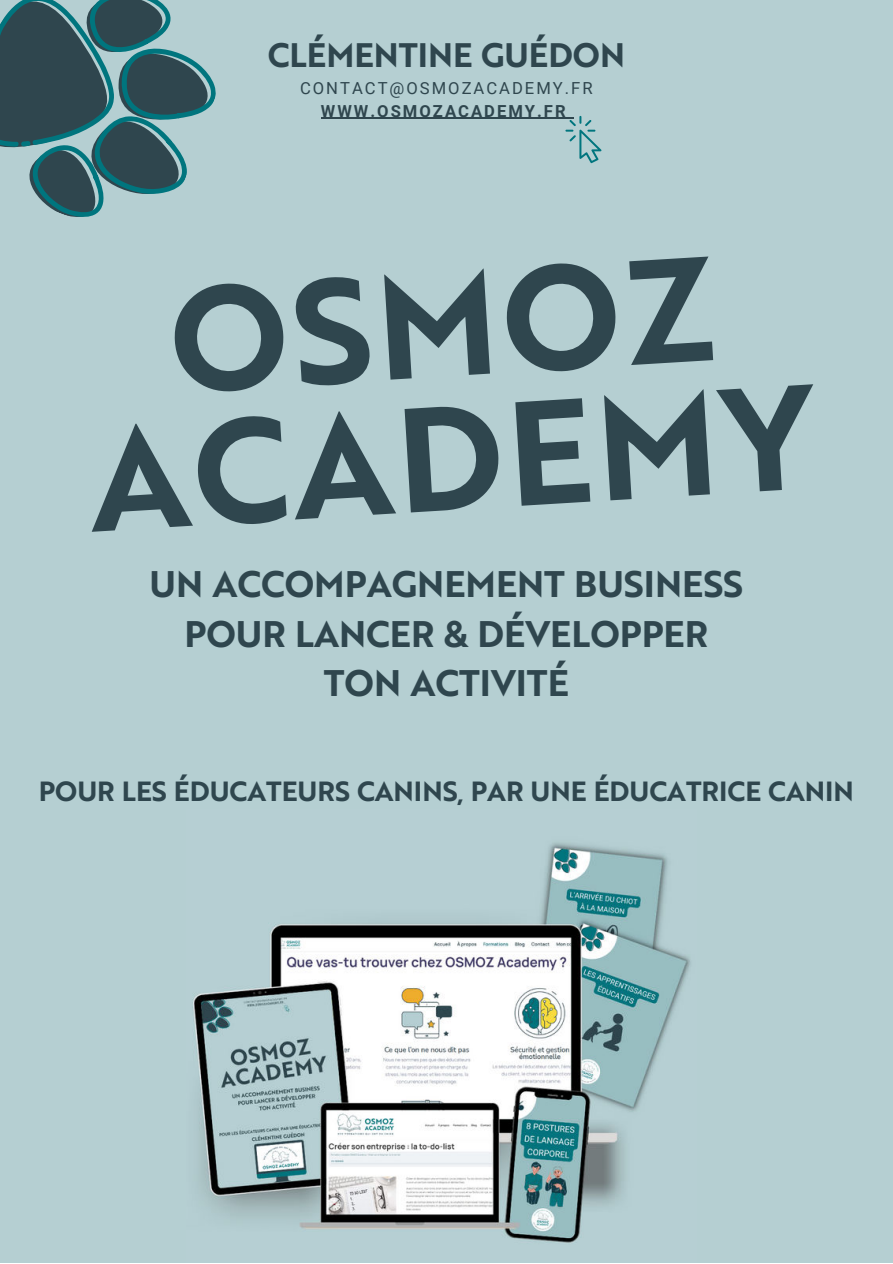
<style>
.page{position:relative;width:893px;height:1264px;background:#fff}
.page>*{position:absolute;margin:0;border:0;box-sizing:border-box;transform-origin:0 0}
.t1{font:143.85px/133.6px "Brother 1816 Bold";color:#2f464e;text-align:center}
.t2{font:36px/49.5px "Brother 1816 Bold";color:#2f464e;text-align:center}
.t3{font:33px "Brother 1816 Bold";color:#2f464e}
.t4{font:27px "Brother 1816 Bold";color:#2f464e}
.t5{font:16.65px "Roboto";letter-spacing:.12em;color:#2f464e}
.t6{font:700 16.65px "Roboto";letter-spacing:.12em;color:#2f464e}
</style>
<div class="page">
<div style="left:0;top:0;width:892px;height:1262px;background:#b5cfd2"></div>
<svg style="left:0;top:0;width:216px;height:217px"></svg>
<img style="left:193px;top:843px;width:498px;height:400px">
<hr style="left:321px;top:118px;width:246px;height:1px;background:#2f464e">
<svg style="left:565px;top:116px;width:36px;height:47px"></svg>
<p class="t3" style="left:268px;top:30px;width:358px">CLÉMENTINE GUÉDON</p>
<p class="t5" style="left:300px;top:77px;width:294px">CONTACT@OSMOZACADEMY.FR</p>
<p class="t6" style="left:321px;top:99px;width:246px">WWW.OSMOZACADEMY.FR</p>
<h1 class="t1" style="left:79px;top:272px;width:726px;rotate:-3deg">OSMOZ<br>ACADEMY</h1>
<p class="t2" style="left:149px;top:558px;width:595px">UN ACCOMPAGNEMENT BUSINESS<br>POUR LANCER &amp; DÉVELOPPER<br>TON ACTIVITÉ</p>
<p class="t4" style="left:39px;top:770px;width:816px">POUR LES ÉDUCATEURS CANINS, PAR UNE ÉDUCATRICE CANIN</p>
</div>
